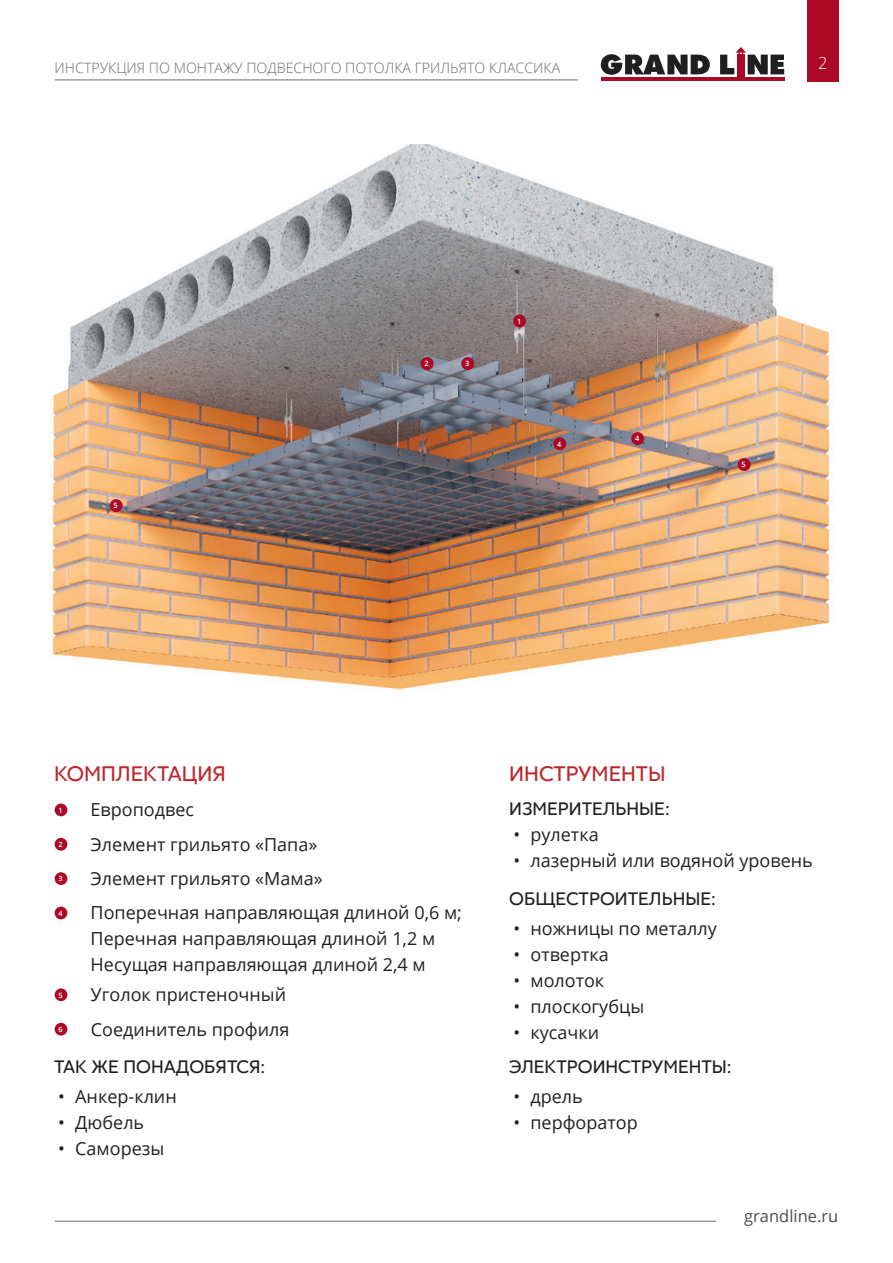
<style>
.page{position:relative;width:893px;height:1263px;background:#fff}
.page>*{position:absolute;margin:0;border:0;box-sizing:border-box;transform-origin:0 0}
.t1{font:21px "Red Ring";color:#be262c}
.t2{font:18px/25.8px "Open Sans";color:#231f20}
.t3{font:18px "Red Ring";color:#231f20}
.t4{font:16.5px "Open Sans";color:#4b4c4d}
.t5{font:300 16.5px "Open Sans";color:#fff}
.t6{font:300 14.25px "Open Sans";color:#6c6d70}
.t7{font:600 7.35px "Open Sans";color:#fff}
.t8{font:600 7.2px "Open Sans";color:#fff}
</style>
<div class="page">
<div style="left:807px;top:0;width:31px;height:81px;background:#ac0926"></div>
<div style="left:737px;top:55px;width:7px;height:24px;background:#ac0926"></div>
<hr style="left:601px;top:77px;width:183px;height:3px;background:#ac0926">
<svg style="left:601px;top:54px;width:109px;height:21px"></svg>
<svg style="left:720px;top:47px;width:64px;height:27px"></svg>
<hr style="left:55px;top:80px;width:523px;height:1px;background:#6c6d70">
<hr style="left:55px;top:1221px;width:661px;height:1px;background:#6c6d70">
<img style="left:49px;top:144px;width:784px;height:545px">
<div style="left:513px;top:315px;width:13px;height:12px;background:#ac0926;border-radius:50%"></div>
<div style="left:421px;top:357px;width:13px;height:13px;background:#ac0926;border-radius:50%"></div>
<div style="left:461px;top:357px;width:13px;height:13px;background:#ac0926;border-radius:50%"></div>
<div style="left:631px;top:432px;width:13px;height:13px;background:#ac0926;border-radius:50%"></div>
<div style="left:738px;top:458px;width:13px;height:13px;background:#ac0926;border-radius:50%"></div>
<div style="left:110px;top:499px;width:13px;height:13px;background:#ac0926;border-radius:50%"></div>
<div style="left:553px;top:437px;width:13px;height:13px;background:#ac0926;border-radius:50%"></div>
<div style="left:55px;top:803px;width:12px;height:13px;background:#ac0926;border-radius:50%"></div>
<div style="left:55px;top:838px;width:12px;height:13px;background:#ac0926;border-radius:50%"></div>
<div style="left:55px;top:872px;width:12px;height:13px;background:#ac0926;border-radius:50%"></div>
<div style="left:55px;top:907px;width:12px;height:12px;background:#ac0926;border-radius:50%"></div>
<div style="left:55px;top:988px;width:12px;height:13px;background:#ac0926;border-radius:50%"></div>
<div style="left:55px;top:1023px;width:12px;height:12px;background:#ac0926;border-radius:50%"></div>
<p class="t6" style="left:55px;top:58px;width:507px">ИНСТРУКЦИЯ ПО МОНТАЖУ ПОДВЕСНОГО ПОТОЛКА ГРИЛЬЯТО КЛАССИКА</p>
<p class="t5" style="left:818px;top:52px;width:11px">2</p>
<p class="t7" style="left:114px;top:501px;width:6px">5</p>
<p class="t7" style="left:425px;top:359px;width:6px">2</p>
<p class="t7" style="left:465px;top:359px;width:6px">3</p>
<p class="t7" style="left:517px;top:316px;width:6px">1</p>
<p class="t7" style="left:557px;top:439px;width:6px">4</p>
<p class="t7" style="left:635px;top:434px;width:6px">4</p>
<p class="t7" style="left:742px;top:460px;width:6px">5</p>
<p class="t1" style="left:54px;top:760px;width:173px">КОМПЛЕКТАЦИЯ</p>
<p class="t8" style="left:59px;top:805px;width:6px">1</p>
<p class="t2" style="left:91px;top:796px;width:105px">Европодвес</p>
<p class="t8" style="left:59px;top:839px;width:6px">2</p>
<p class="t2" style="left:91px;top:831px;width:228px">Элемент грильято «Папа»</p>
<p class="t8" style="left:59px;top:874px;width:6px">3</p>
<p class="t2" style="left:91px;top:865px;width:233px">Элемент грильято «Мама»</p>
<p class="t8" style="left:59px;top:908px;width:6px">4</p>
<p class="t2" style="left:91px;top:899px;width:373px">Поперечная направляющая длиной 0,6 м;<br>Перечная направляющая длиной 1,2 м<br>Несущая направляющая длиной 2,4 м</p>
<p class="t8" style="left:59px;top:990px;width:6px">5</p>
<p class="t2" style="left:91px;top:981px;width:197px">Уголок пристеночный</p>
<p class="t8" style="left:59px;top:1024px;width:6px">6</p>
<p class="t2" style="left:91px;top:1016px;width:200px">Соединитель профиля</p>
<p class="t3" style="left:54px;top:1055px;width:213px">ТАК ЖЕ ПОНАДОБЯТСЯ:</p>
<p class="t2" style="left:58px;top:1083px;width:120px">• Анкер-клин</p>
<p class="t2" style="left:58px;top:1109px;width:88px">• Дюбель</p>
<p class="t2" style="left:58px;top:1135px;width:108px">• Саморезы</p>
<p class="t1" style="left:509px;top:760px;width:158px">ИНСТРУМЕНТЫ</p>
<p class="t3" style="left:509px;top:797px;width:162px">ИЗМЕРИТЕЛЬНЫЕ:</p>
<p class="t2" style="left:513px;top:821px;width:87px">• рулетка</p>
<p class="t2" style="left:513px;top:847px;width:301px">• лазерный или водяной уровень</p>
<p class="t3" style="left:509px;top:887px;width:208px">ОБЩЕСТРОИТЕЛЬНЫЕ:</p>
<p class="t2" style="left:513px;top:915px;width:205px">• ножницы по металлу</p>
<p class="t2" style="left:513px;top:941px;width:97px">• отвертка</p>
<p class="t2" style="left:513px;top:967px;width:92px">• молоток</p>
<p class="t2" style="left:513px;top:993px;width:132px">• плоскогубцы</p>
<p class="t2" style="left:513px;top:1019px;width:87px">• кусачки</p>
<p class="t3" style="left:509px;top:1055px;width:224px">ЭЛЕКТРОИНСТРУМЕНТЫ:</p>
<p class="t2" style="left:513px;top:1083px;width:71px">• дрель</p>
<p class="t2" style="left:513px;top:1109px;width:126px">• перфоратор</p>
<p class="t4" style="left:744px;top:1204px;width:96px">grandline.ru</p>
</div>
